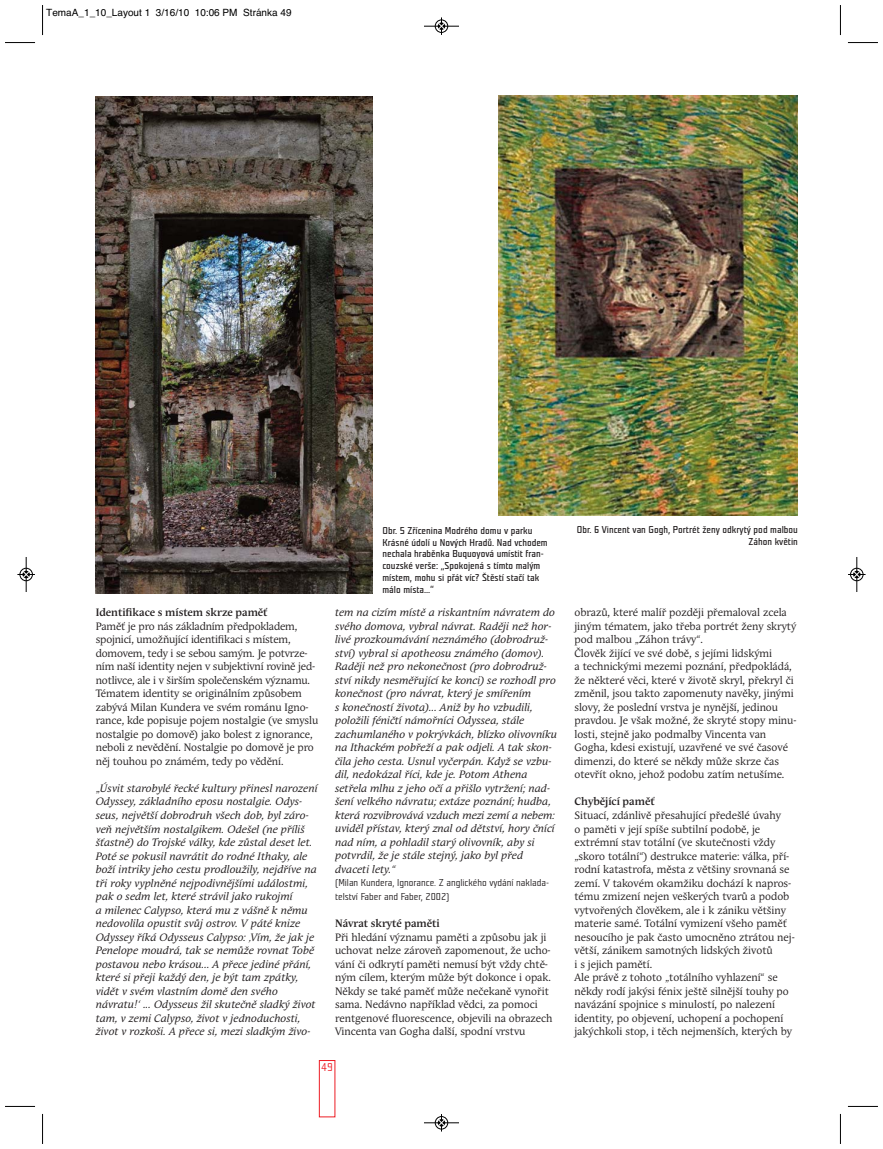
<style>
.page{position:relative;width:883px;height:1149px;background:#fff}
.page>*{position:absolute;margin:0;border:0;box-sizing:border-box;transform-origin:0 0}
.t1{font:11.25px "Teuton Mager";color:#ed1c24}
.t2{font:10.62px/13.5px "Andulka Book Pro";color:#231f20}
.t3{font:italic 10.62px/13.5px "Andulka Book Pro";letter-spacing:.01em;color:#231f20}
.t4{font:700 10.62px "Andulka Book Pro";color:#231f20}
.t5{font:700 10px/11.9px "Teuton Hell";color:#231f20;text-align:right}
.t6{font:10px/13.5px "Teuton Mager";color:#231f20}
.t7{font:10px "Helvetica";color:#000}
.s1{font-style:normal}
</style>
<div class="page">
<div style="left:319px;top:1059px;width:16px;height:57px;border:1px solid #ed1c24"></div>
<img style="left:498px;top:96px;width:299px;height:419px">
<img style="left:96px;top:97px;width:276px;height:496px">
<hr style="left:42px;top:5px;width:1px;height:30px;background:#000">
<hr style="left:5px;top:42px;width:30px;height:1px;background:#000">
<hr style="left:840px;top:5px;width:1px;height:30px;background:#000">
<hr style="left:847px;top:42px;width:30px;height:1px;background:#000">
<hr style="left:42px;top:1113px;width:1px;height:30px;background:#000">
<hr style="left:5px;top:1105px;width:30px;height:1px;background:#000">
<hr style="left:840px;top:1113px;width:1px;height:30px;background:#000">
<hr style="left:847px;top:1105px;width:30px;height:1px;background:#000">
<div style="left:434px;top:20px;width:14px;height:13px;border:1px solid #fff;border-radius:50%"></div>
<hr style="left:424px;top:26px;width:35px;height:1px;background:#000">
<div style="left:435px;top:20px;width:13px;height:13px;border:1px solid #000;border-radius:50%"></div>
<svg style="left:438px;top:17px;width:6px;height:18px"></svg>
<div style="left:434px;top:1115px;width:14px;height:14px;border:1px solid #fff;border-radius:50%"></div>
<hr style="left:424px;top:1122px;width:35px;height:1px;background:#000">
<div style="left:435px;top:1115px;width:13px;height:13px;border:1px solid #000;border-radius:50%"></div>
<svg style="left:438px;top:1114px;width:6px;height:17px"></svg>
<div style="left:20px;top:567px;width:13px;height:14px;border:1px solid #fff;border-radius:50%"></div>
<hr style="left:26px;top:557px;width:1px;height:35px;background:#000">
<div style="left:20px;top:568px;width:13px;height:12px;border:1px solid #000;border-radius:50%"></div>
<svg style="left:17px;top:571px;width:18px;height:6px"></svg>
<div style="left:849px;top:567px;width:14px;height:14px;border:1px solid #fff;border-radius:50%"></div>
<hr style="left:856px;top:557px;width:1px;height:35px;background:#000">
<div style="left:850px;top:568px;width:13px;height:12px;border:1px solid #000;border-radius:50%"></div>
<svg style="left:848px;top:571px;width:17px;height:6px"></svg>
<p class="t7" style="left:46px;top:9px;width:247px">TemaA_1_10_Layout 1 3/16/10 10:06 PM Stránka 49</p>
<p class="t4" style="left:96px;top:608px;width:173px">Identifikace s místem skrze paměť</p>
<p class="t2" style="left:96px;top:620px;width:224px">Paměť je pro nás základním předpokladem, spojnicí, umožňující identifikaci s místem, domovem, tedy i se sebou samým. Je potvrze&shy;ním naší identity nejen v subjektivní rovině jed&shy;notlivce, ale i v širším společenském významu.<br>Tématem identity se originálním způsobem zabývá Milan Kundera ve svém románu Igno&shy;rance, kde popisuje pojem nostalgie (ve smyslu nostalgie po domově) jako bolest z ignorance, neboli z nevědění. Nostalgie po domově je pro něj touhou po známém, tedy po vědění.</p>
<p class="t3" style="left:96px;top:782px;width:223px"><span class="s1">„</span>Úsvit starobylé řecké kultury přinesl narození Odyssey, základního eposu nostalgie. Odys&shy;seus, největší dobrodruh všech dob, byl záro&shy;veň největším nostalgikem. Odešel (ne příliš šťastně) do Trojské války, kde zůstal deset let.<br>Poté se pokusil navrátit do rodné Ithaky, ale boží intriky jeho cestu prodloužily, nejdříve na tři roky vyplněné nejpodivnějšími událostmi, pak o sedm let, které strávil jako rukojmí<br>a milenec Calypso, která mu z vášně k němu nedovolila opustit svůj ostrov. V páté knize Odyssey říká Odysseus Calypso: ‚Vím, že jak je Penelope moudrá, tak se nemůže rovnat Tobě postavou nebo krásou... A přece jediné přání, které si přeji každý den, je být tam zpátky, vidět v svém vlastním domě den svého návratu!‘ ... Odysseus žil skutečně sladký život tam, v zemi Calypso, život v jednoduchosti, život v rozkoši. A přece si, mezi sladkým živo-</p>
<p class="t5" style="left:382px;top:525px;width:167px;text-align:left">Obr. 5 Zřícenina Modrého domu v parku Krásné údolí u Nových Hradů. Nad vchodem nechala hraběnka Buquoyová umístit fran&shy;couzské verše: „Spokojená s tímto malým místem, mohu si přát víc? Štěstí stačí tak málo místa...“</p>
<p class="t3" style="left:335px;top:606px;width:223px">tem na cizím místě a riskantním návratem do svého domova, vybral návrat. Raději než hor&shy;livé prozkoumávání neznámého (dobrodruž&shy;ství) vybral si apotheosu známého (domov).<br>Raději než pro nekonečnost (pro dobrodruž&shy;ství nikdy nesměřující ke konci) se rozhodl pro konečnost (pro návrat, který je smířením<br>s konečností života)... Aniž by ho vzbudili, položili féničtí námořníci Odyssea, stále zachumlaného v pokrývkách, blízko olivovníku na Ithackém pobřeží a pak odjeli. A tak skon&shy;čila jeho cesta. Usnul vyčerpán. Když se vzbu&shy;dil, nedokázal říci, kde je. Potom Athena setřela mlhu z jeho očí a přišlo vytržení; nad&shy;šení velkého návratu; extáze poznání; hudba, která rozvibrovává vzduch mezi zemí a nebem: uviděl přístav, který znal od dětství, hory čnící nad ním, a pohladil starý olivovník, aby si potvrdil, že je stále stejný, jako byl před dvaceti lety.“</p>
<p class="t6" style="left:335px;top:876px;width:215px">(Milan Kundera, Ignorance. Z anglického vydání naklada&shy;telství Faber and Faber, 2002)</p>
<p class="t4" style="left:335px;top:918px;width:106px">Návrat skryté paměti</p>
<p class="t2" style="left:335px;top:930px;width:219px">Při hledání významu paměti a způsobu jak ji uchovat nelze zároveň zapomenout, že ucho&shy;vání či odkrytí paměti nemusí být vždy chtě&shy;ným cílem, kterým může být dokonce i opak.<br>Někdy se také paměť může nečekaně vynořit sama. Nedávno například vědci, za pomoci rentgenové fluorescence, objevili na obrazech Vincenta van Gogha další, spodní vrstvu</p>
<p class="t1" style="left:321px;top:1062px;width:13px">49</p>
<p class="t5" style="left:576px;top:524px;width:222px">Obr. 6 Vincent van Gogh, Portrét ženy odkrytý pod malbou<br>Záhon květin</p>
<p class="t2" style="left:574px;top:606px;width:223px">obrazů, které malíř později přemaloval zcela jiným tématem, jako třeba portrét ženy skrytý pod malbou „Záhon trávy“.<br>Člověk žijící ve své době, s jejími lidskými<br>a technickými mezemi poznání, předpokládá, že některé věci, které v životě skryl, překryl či změnil, jsou takto zapomenuty navěky, jinými slovy, že poslední vrstva je nynější, jedinou pravdou. Je však možné, že skryté stopy minu&shy;losti, stejně jako podmalby Vincenta van Gogha, kdesi existují, uzavřené ve své časové dimenzi, do které se někdy může skrze čas otevřít okno, jehož podobu zatím netušíme.</p>
<p class="t4" style="left:574px;top:797px;width:82px">Chybějící paměť</p>
<p class="t2" style="left:574px;top:809px;width:222px">Situací, zdánlivě přesahující předešlé úvahy<br>o paměti v její spíše subtilní podobě, je extrémní stav totální (ve skutečnosti vždy „skoro totální“) destrukce materie: válka, pří&shy;rodní katastrofa, města z většiny srovnaná se zemí. V takovém okamžiku dochází k napros&shy;tému zmizení nejen veškerých tvarů a podob vytvořených člověkem, ale i k zániku většiny materie samé. Totální vymizení všeho paměť nesoucího je pak často umocněno ztrátou nej&shy;větší, zánikem samotných lidských životů<br>i s jejich pamětí.<br>Ale právě z tohoto „totálního vyhlazení“ se někdy rodí jakýsi fénix ještě silnější touhy po navázání spojnice s minulostí, po nalezení identity, po objevení, uchopení a pochopení jakýchkoli stop, i těch nejmenších, kterých by</p>
</div>
